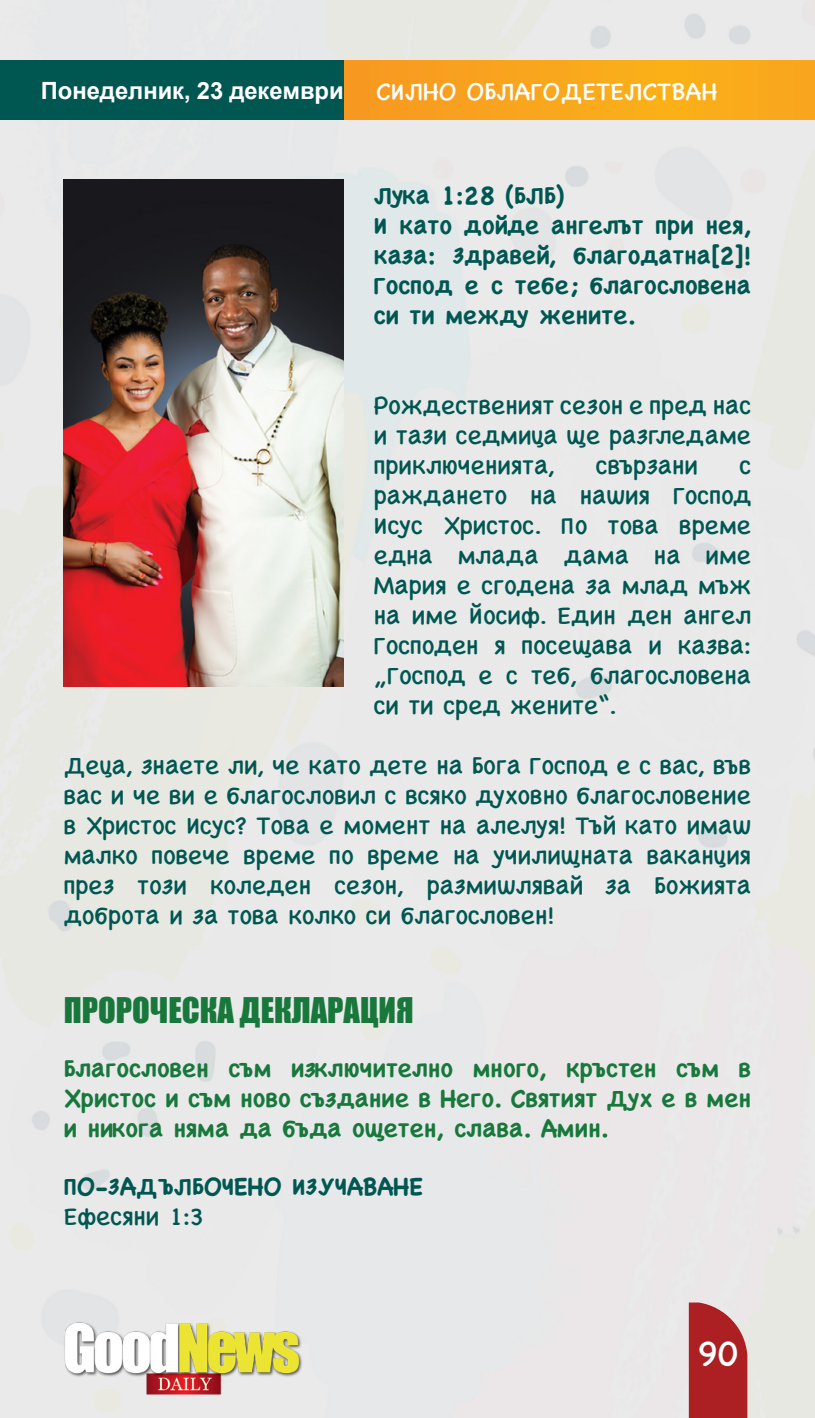
<style>
.page{position:relative;width:815px;height:1418px;background:#fff}
.page>*{position:absolute;margin:0;border:0;box-sizing:border-box;transform-origin:0 0}
.t1{font:35px "Chalkboard SE";color:#fff}
.t2{font:32.5px "Impact";color:#18783c}
.t3{font:25px/30px "Chalkboard SE";color:#005752;text-align:justify}
.t4{font:700 25px/30px "Chalkboard SE";color:#005752;text-align:justify}
.t5{font:700 25px/30px "Chalkboard SE";color:#18783c;text-align:justify}
.t6{font:25px "Chalkboard SE";color:#fff}
.t7{font:700 23.75px "Arial";color:#fff}
</style>
<div class="page">
<div style="left:0;top:0;width:815px;height:1417px;background:#e9e9e9"></div>
<div style="left:332px;top:60px;width:483px;height:60px;background:linear-gradient(to right,#f89c20,#fab019)"></div>
<div style="left:0;top:60px;width:344px;height:60px;background:#005752"></div>
<div style="left:689px;top:1302px;width:58px;height:115px;background:#ac1f22"></div>
<img style="left:59px;top:1320px;width:246px;height:76px">
<img style="left:64px;top:179px;width:280px;height:508px">
<p class="t7" style="left:41px;top:75px;width:304px">Понеделник, 23 декември</p>
<p class="t6" style="left:376px;top:69px;width:343px">СИЛНО ОБЛАГОДЕТЕЛСТВАН</p>
<p class="t4" style="left:374px;top:180px;width:192px">Лука 1:28 (БЛБ)</p>
<p class="t4" style="left:374px;top:210px;width:379px">И като дойде ангелът при нея, каза: Здравей, благодатна[2]!<br>Господ е с тебе; благословена си ти между жените.</p>
<p class="t3" style="left:374px;top:389px;width:379px">Рождественият сезон е пред нас и тази седмица ще разгледаме приключенията,</p>
<p class="t3" style="left:596px;top:449px;width:104px">свързани</p>
<p class="t3" style="left:374px;top:449px;width:379px;text-indent:366px">с раждането на нашия Господ Исус Христос. По това време една млада дама на име Мария е сгодена за млад мъж на име Йосиф. Един ден ангел Господен я посещава и казва: „Господ е с теб, благословена си ти сред жените“.</p>
<p class="t3" style="left:64px;top:749px;width:689px">Деца, знаете ли, че като дете на Бога Господ е с вас, във вас и че ви е благословил с всяко духовно благословение в Христос Исус? Това е момент на алелуя! Тъй като имаш малко повече време по време на училищната ваканция през този коледен сезон, размишлявай за Божията доброта и за това колко си благословен!</p>
<p class="t2" style="left:64px;top:985px;width:351px">ПРОРОЧЕСКА ДЕКЛАРАЦИЯ</p>
<p class="t5" style="left:64px;top:1053px;width:689px">Благословен съм изключително много, кръстен съм в Христос и съм ново създание в Него. Святият Дух е в мен и никога няма да бъда ощетен, слава. Амин.</p>
<p class="t4" style="left:64px;top:1170px;width:361px">ПО-ЗАДЪЛБОЧЕНО ИЗУЧАВАНЕ</p>
<p class="t3" style="left:64px;top:1199px;width:141px">Ефесяни 1:3</p>
<h1 class="t1" style="left:698px;top:1322px;width:41px">90</h1>
</div>
